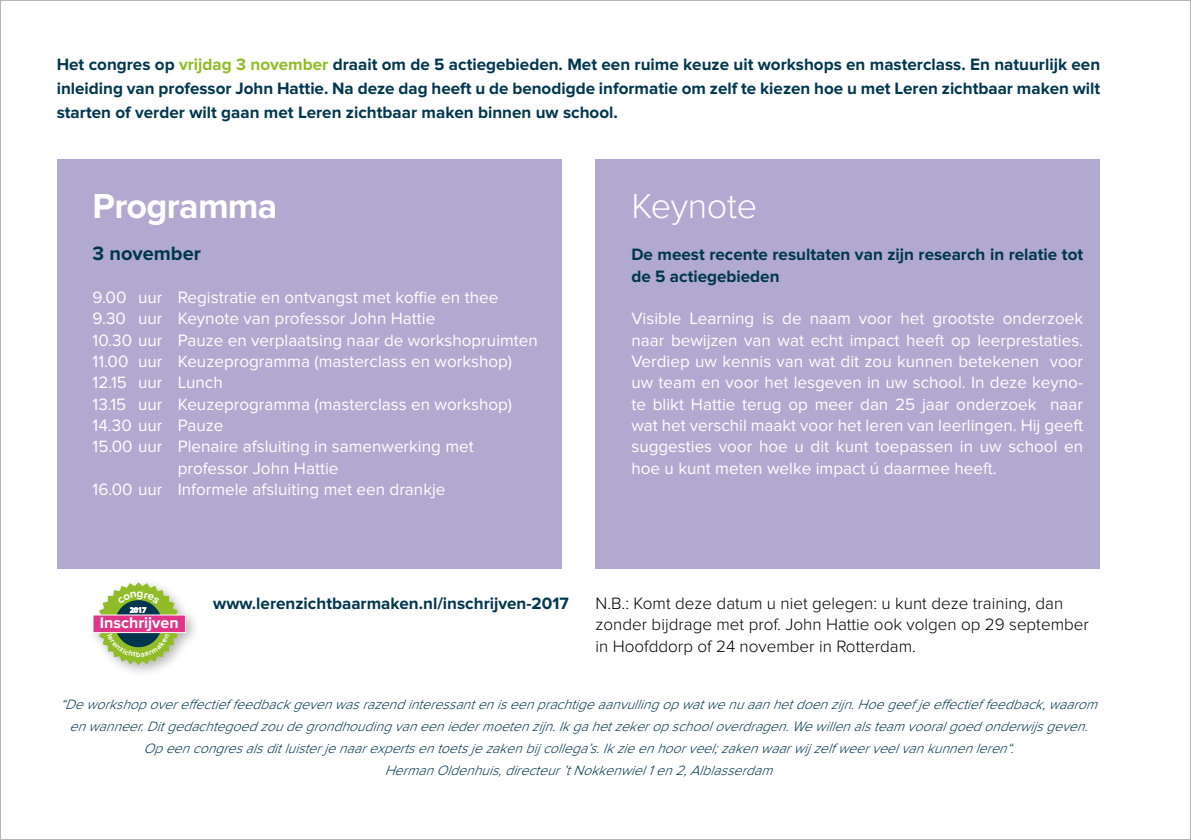
<style>
.page{position:relative;width:1191px;height:840px;background:#fff}
.page>*{position:absolute;margin:0;border:0;box-sizing:border-box;transform-origin:0 0}
.t1{font:700 36px "Proxima Nova";letter-spacing:-.02em;color:#fff}
.t2{font:300 36px "Proxima Nova";letter-spacing:-.01em;color:#fff}
.t3{font:700 20px "Proxima Nova";color:#00364d}
.t4{font:17px/21.4px "Proxima Nova";color:#fff;text-align:justify}
.t5{font:700 17px/24px "Proxima Nova";color:#00364d}
.t6{font:300 17px/21.4px "Proxima Nova";color:#000}
.t7{font:700 16px "Proxima Nova";color:#fff}
.t8{font:italic 300 14px/22px "Proxima Nova";color:#00364d;text-align:center}
.t9{font:600 7.8px "Myriad Pro";color:#fff}
.s1{color:#8fbc27}
</style>
<div class="page">
<div style="left:57px;top:159px;width:504px;height:409px;background:#b1a9d0"></div>
<div style="left:595px;top:159px;width:505px;height:409px;background:#b1a9d0"></div>
<div style="left:86px;top:576px;width:114px;height:102px;background:#000;opacity:.3"></div>
<div style="left:93px;top:614px;width:92px;height:18px;background:#df3689"></div>
<svg style="left:97px;top:582px;width:83px;height:82px"></svg>
<p class="t5" style="left:57px;top:53px;width:1045px;text-align:justify">Het congres op <span class="s1">vrijdag 3 november</span> draait om de 5 actiegebieden. Met een ruime keuze uit workshops en masterclass. En natuurlijk een inleiding van professor John Hattie. Na deze dag heeft u de benodigde informatie om zelf te kiezen hoe u met Leren zichtbaar maken wilt starten of verder wilt gaan met Leren zichtbaar maken binnen uw school.</p>
<h1 class="t1" style="left:93px;top:185px;width:186px">Programma</h1>
<p class="t3" style="left:93px;top:242px;width:110px">3 november</p>
<p class="t4" style="left:93px;top:287px;width:407px">9.00 uur Registratie en ontvangst met koffie en thee</p>
<p class="t4" style="left:93px;top:308px;width:344px">9.30 uur Keynote van professor John Hattie</p>
<p class="t4" style="left:93px;top:329px;width:447px">10.30 uur Pauze en verplaatsing naar de workshopruimten</p>
<p class="t4" style="left:93px;top:350px;width:421px">11.00 uur Keuzeprogramma (masterclass en workshop)</p>
<p class="t4" style="left:93px;top:372px;width:132px">12.15 uur Lunch</p>
<p class="t4" style="left:93px;top:393px;width:421px">13.15 uur Keuzeprogramma (masterclass en workshop)</p>
<p class="t4" style="left:93px;top:414px;width:132px">14.30 uur Pauze</p>
<p class="t4" style="left:93px;top:436px;width:383px">15.00 uur Plenaire afsluiting in samenwerking met</p>
<p class="t4" style="left:178px;top:457px;width:162px">professor John Hattie</p>
<p class="t4" style="left:93px;top:478px;width:354px">16.00 uur Informele afsluiting met een drankje</p>
<h1 class="t2" style="left:631px;top:185px;width:127px">Keynote</h1>
<p class="t5" style="left:631px;top:244px;width:453px;line-height:21.2px">De meest recente resultaten van zijn research in relatie tot de 5 actiegebieden</p>
<p class="t4" style="left:631px;top:308px;width:453px">Visible Learning is de naam voor het grootste onderzoek naar bewijzen van wat echt impact heeft op leerprestaties.<br>Verdiep uw kennis van wat dit zou kunnen betekenen voor uw team en voor het lesgeven in uw school. In deze keyno&shy;te blikt Hattie terug op meer dan 25 jaar onderzoek naar wat het verschil maakt voor het leren van leerlingen. Hij geeft suggesties voor hoe u dit kunt toepassen in uw school en hoe u kunt meten welke impact ú daarmee heeft.</p>
<p class="t9" style="left:130px;top:604px;width:18px">2017</p>
<p class="t7" style="left:100px;top:613px;width:80px">Inschrijven</p>
<p class="t5" style="left:213px;top:591px;width:357px">www.lerenzichtbaarmaken.nl/inschrijven-2017</p>
<p class="t6" style="left:595px;top:592px;width:495px">N.B.: Komt deze datum u niet gelegen: u kunt deze training, dan zonder bijdrage met prof. John Hattie ook volgen op 29 september in Hoofddorp of 24 november in Rotterdam.</p>
<p class="t8" style="left:60px;top:693px;width:1044px">“Deworkshopovereffectieffeedbackgevenwasrazendinteressanteniseenprachtigeaanvullingopwatwenuaanhetdoenzijn.Hoegeefjeeffectieffeedback,waarom enwanneer.Ditgedachtegoedzoudegrondhoudingvaneeniedermoetenzijn.Ikgahetzekeropschooloverdragen.Wewillenalsteamvooralgoedonderwijsgeven.<br>Opeencongresalsditluisterjenaarexpertsentoetsjezakenbij collega’s.Ikzieenhoorveel;zakenwaarwij zelfweerveelvankunnenleren“.<br>HermanOldenhuis,directeur’tNokkenwiel1en2,Alblasserdam</p>
</div>
